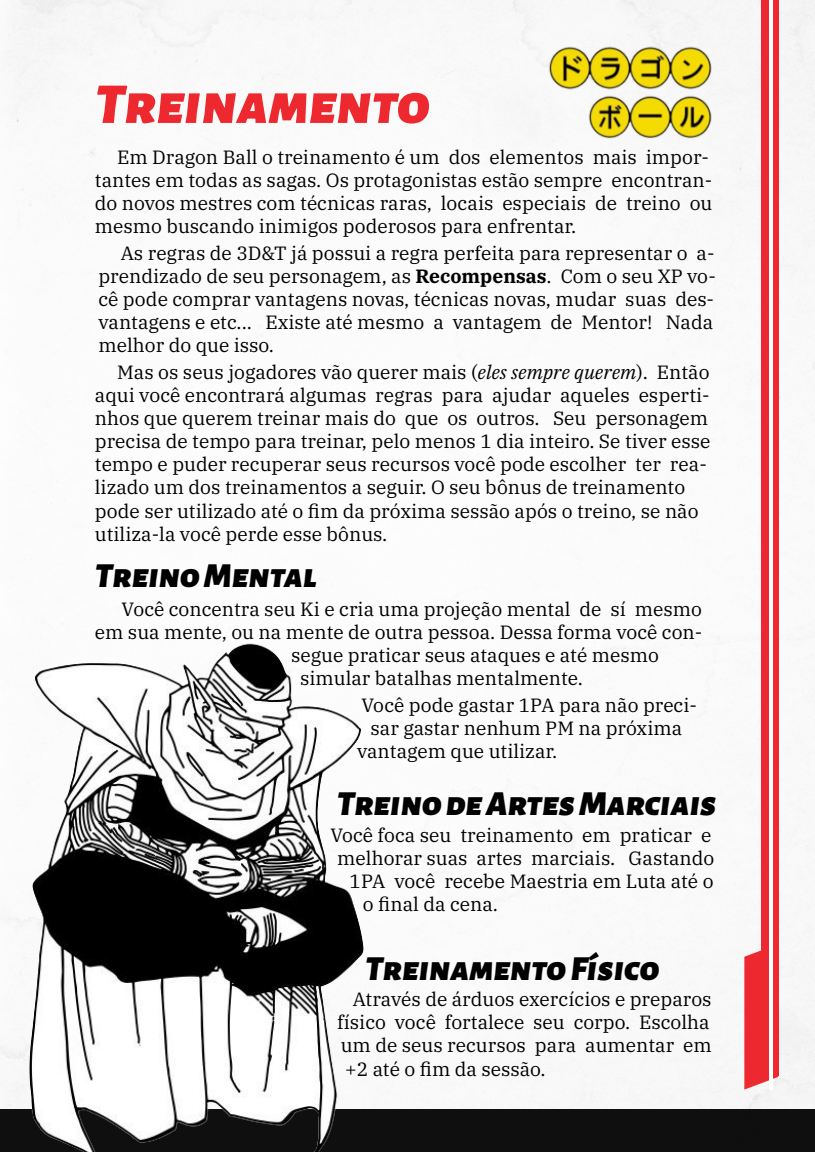
<style>
.page{position:relative;width:815px;height:1152px;background:#fff}
.page>*{position:absolute;margin:0;border:0;box-sizing:border-box;transform-origin:0 0}
.t1{font:italic 900 57.6px "Alegreya Sans SC";color:#ed282e}
.t2{font:italic 900 34.4px "Alegreya Sans SC";color:#000}
.t3{font:19.2px/23.2px "IBM Plex Serif";color:#000}
.s1{font-weight:700}
.s2{font-style:italic}
</style>
<div class="page">
<img style="left:5px;top:0;width:809px;height:1109px">
<div style="left:0;top:1109px;width:814px;height:43px;background:#0f0f0f"></div>
<img style="left:532px;top:34px;width:180px;height:127px">
<svg style="left:744px;top:944px;width:33px;height:146px"></svg>
<div style="left:760px;top:0;width:17px;height:1076px;background:#ed282e"></div>
<hr style="left:769px;top:0;width:4px;height:1090px;background:#fff">
<img style="left:0;top:582px;width:518px;height:570px">
<h1 class="t1" style="left:95px;top:59px;width:336px">Treinamento</h1>
<p class="t3" style="left:95px;top:144px;width:618px;text-indent:22px">Em Dragon Ball o treinamento é um dos elementos mais impor&shy;tantes em todas as sagas. Os protagonistas estão sempre encontran&shy;do novos mestres com técnicas raras, locais especiais de treino ou mesmo buscando inimigos poderosos para enfrentar.</p>
<p class="t3" style="left:98px;top:240px;width:618px;text-indent:22px">As regras de 3D&amp;T já possui a regra perfeita para representar o a&shy;prendizado de seu personagem, as <span class="s1">Recompensas</span>. Com o seu XP vo&shy;cê pode comprar vantagens novas, técnicas novas, mudar suas des&shy;vantagens e etc... Existe até mesmo a vantagem de Mentor! Nada melhor do que isso.</p>
<p class="t3" style="left:95px;top:359px;width:616px;text-indent:22px">Mas os seus jogadores vão querer mais (<span class="s2">eles sempre querem</span>). Então aqui você encontrará algumas regras para ajudar aqueles esperti&shy;nhos que querem treinar mais do que os outros. Seu personagem precisa de tempo para treinar, pelo menos 1 dia inteiro. Se tiver esse tempo e puder recuperar seus recursos você pode escolher ter rea&shy;lizado um dos treinamentos a seguir. O seu bônus de treinamento pode ser utilizado até o fim da próxima sessão após o treino, se não utiliza-la você perde esse bônus.</p>
<h2 class="t2" style="left:95px;top:548px;width:223px">Treino Mental</h2>
<p class="t3" style="left:122px;top:596px;width:581px">Você concentra seu Ki e cria uma projeção mental de sí mesmo</p>
<p class="t3" style="left:95px;top:619px;width:608px">em sua mente, ou na mente de outra pessoa. Dessa forma você con-</p>
<p class="t3" style="left:291px;top:642px;width:369px">segue praticar seus ataques e até mesmo</p>
<p class="t3" style="left:300px;top:665px;width:284px">simular batalhas mentalmente.</p>
<p class="t3" style="left:361px;top:692px;width:337px">Você pode gastar 1PA para não preci-</p>
<p class="t3" style="left:370px;top:715px;width:313px">sar gastar nenhum PM na próxima</p>
<p class="t3" style="left:357px;top:738px;width:201px">vantagem que utilizar.</p>
<h2 class="t2" style="left:336px;top:777px;width:381px">Treino de Artes Marciais</h2>
<p class="t3" style="left:330px;top:822px;width:382px">Você foca seu treinamento em praticar e</p>
<p class="t3" style="left:337px;top:845px;width:378px">melhorar suas artes marciais. Gastando</p>
<p class="t3" style="left:349px;top:868px;width:365px">1PA você recebe Maestria em Luta até o</p>
<p class="t3" style="left:363px;top:891px;width:136px">o final da cena.</p>
<h2 class="t2" style="left:365px;top:942px;width:295px">Treinamento Físico</h2>
<p class="t3" style="left:352px;top:986px;width:360px">Através de árduos exercícios e preparos</p>
<p class="t3" style="left:337px;top:1009px;width:373px">físico você fortalece seu corpo. Escolha</p>
<p class="t3" style="left:340px;top:1032px;width:372px">um de seus recursos para aumentar em</p>
<p class="t3" style="left:345px;top:1055px;width:202px">+2 até o fim da sessão.</p>
</div>
